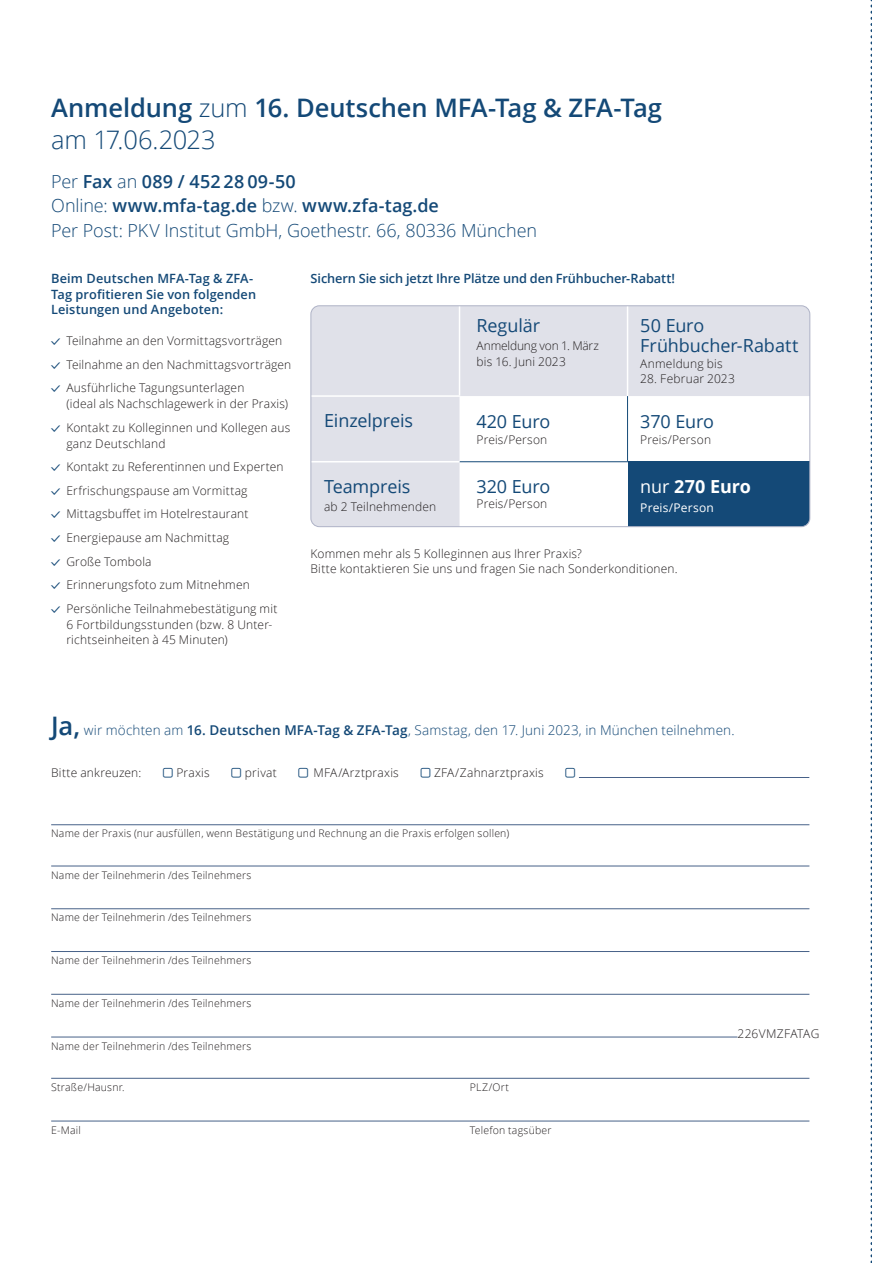
<style>
.page{position:relative;width:872px;height:1263px;background:#fff}
.page>*{position:absolute;margin:0;border:0;box-sizing:border-box;transform-origin:0 0}
.Fließtext_os{font:600 25.5px/31.5px "Open Sans";letter-spacing:-.005em;color:#144977}
.t1{font:18px/19.5px "Open Sans";letter-spacing:-.01em;color:#144977}
.Fließtext_os-2{font:600 18px "Open Sans";letter-spacing:.01em;color:#144977}
.Fließtext_os-3{font:300 18px "Open Sans";letter-spacing:-.005em;color:#144977}
.t2{font:700 18px "Open Sans";letter-spacing:-.005em;color:#fff}
.Fließtext_os-4{font:300 13.5px "Open Sans";letter-spacing:.01em;color:#144977}
.Fließtext_os-5{font:600 12.75px/15.8px "Open Sans";letter-spacing:.005em;color:#144977}
.Fließtext_os-6{font:300 12px/15.8px "Open Sans";letter-spacing:.015em;color:#231f20}
.Fließtext_os-7{font:300 12px/15.8px "Open Sans";letter-spacing:-.015em;color:#231f20}
.t3{font:12px "Open Sans";letter-spacing:.015em;color:#fff}
.Fließtext_os-8{font:12px "PKV Font";color:#144977}
.Fließtext_os-9{font:300 10.5px "Open Sans";letter-spacing:.02em;color:#231f20}
.s1{font-weight:300}
.s2{font-family:"PKV Font";font-weight:400;color:#144977}
.s3{font-weight:400}
.s4{font-weight:600;font-size:25.5px}
.s5{font-weight:600}
</style>
<div class="page">
<svg style="left:870px;top:0;width:2px;height:1263px"></svg>
<hr style="left:579px;top:777px;width:230px;height:1px;background:#476188">
<hr style="left:51px;top:824px;width:758px;height:1px;background:#476188">
<hr style="left:51px;top:866px;width:758px;height:1px;background:#476188">
<hr style="left:51px;top:908px;width:758px;height:1px;background:#476188">
<hr style="left:51px;top:951px;width:758px;height:1px;background:#476188">
<hr style="left:51px;top:994px;width:758px;height:1px;background:#476188">
<hr style="left:51px;top:1037px;width:686px;height:1px;background:#476188">
<hr style="left:51px;top:1078px;width:758px;height:1px;background:#476188">
<hr style="left:51px;top:1121px;width:758px;height:1px;background:#476188">
<div style="left:311px;top:306px;width:499px;height:90px;background:#e0e1e9"></div>
<div style="left:311px;top:397px;width:148px;height:130px;background:#e0e1e9"></div>
<div style="left:627px;top:462px;width:183px;height:65px;background:#144977"></div>
<hr style="left:627px;top:396px;width:1px;height:66px;background:#144977">
<hr style="left:459px;top:461px;width:168px;height:1px;background:#144977">
<hr style="left:627px;top:461px;width:183px;height:1px;background:#144977">
<hr style="left:311px;top:461px;width:148px;height:1px;background:#fff">
<hr style="left:459px;top:306px;width:1px;height:89px;background:#fff">
<hr style="left:627px;top:306px;width:1px;height:90px;background:#fff">
<hr style="left:311px;top:395px;width:149px;height:2px;background:#fff">
<div style="left:311px;top:306px;width:499px;height:221px;border:1px solid #aeb2c6;border-radius:9px"></div>
<p class="Fließtext_os" style="left:51px;top:92px;width:612px">Anmeldung <span class="s1">zum</span> 16. Deutschen MFA-Tag &amp; ZFA-Tag <span class="s1">am 17.06.2023</span></p>
<p class="Fließtext_os-2" style="left:51px;top:169px;width:246px"><span class="s1">Per</span> Fax <span class="s1">an</span> 089 / 452 28 09-50</p>
<p class="Fließtext_os-2" style="left:51px;top:194px;width:389px"><span class="s1">Online:</span> www.mfa-tag.de <span class="s1">bzw.</span> www.zfa-tag.de</p>
<p class="Fließtext_os-3" style="left:51px;top:218px;width:487px">Per Post: PKV Institut GmbH, Goethestr. 66, 80336 München</p>
<p class="Fließtext_os-5" style="left:51px;top:270px;width:207px">Beim Deutschen MFA-Tag &amp; ZFA-<br>Tag profitieren Sie von folgenden<br>Leistungen und Angeboten:</p>
<p class="Fließtext_os-6" style="left:51px;top:333px;width:233px"><span class="s2">H</span> Teilnahme an den Vormittagsvorträgen</p>
<p class="Fließtext_os-6" style="left:51px;top:356px;width:242px"><span class="s2">H</span> Teilnahme an den Nachmittagsvorträgen</p>
<p class="Fließtext_os-6" style="left:66px;top:380px;width:223px;text-indent:-15px"><span class="s2">H</span> Ausführliche Tagungsunterlagen<br>(ideal als Nachschlagewerk in der Praxis)</p>
<p class="Fließtext_os-6" style="left:66px;top:419px;width:225px;text-indent:-15px"><span class="s2">H</span> Kontakt zu Kolleginnen und Kollegen aus ganz Deutschland</p>
<p class="Fließtext_os-6" style="left:51px;top:459px;width:234px"><span class="s2">H</span> Kontakt zu Referentinnen und Experten</p>
<p class="Fließtext_os-6" style="left:51px;top:482px;width:198px"><span class="s2">H</span> Erfrischungspause am Vormittag</p>
<p class="Fließtext_os-6" style="left:51px;top:506px;width:199px"><span class="s2">H</span> Mittagsbuffet im Hotelrestaurant</p>
<p class="Fließtext_os-6" style="left:51px;top:529px;width:180px"><span class="s2">H</span> Energiepause am Nachmittag</p>
<p class="Fließtext_os-6" style="left:51px;top:553px;width:102px"><span class="s2">H</span> Große Tombola</p>
<p class="Fließtext_os-6" style="left:51px;top:577px;width:200px"><span class="s2">H</span> Erinnerungsfoto zum Mitnehmen</p>
<p class="Fließtext_os-6" style="left:66px;top:600px;width:212px;text-indent:-15px"><span class="s2">H</span> Persönliche Teilnahmebestätigung mit<br>6 Fortbildungsstunden (bzw. 8 Unter&shy;richtseinheiten à 45 Minuten)</p>
<p class="Fließtext_os-5" style="left:311px;top:270px;width:366px">Sichern Sie sich jetzt Ihre Plätze und den Frühbucher-Rabatt!</p>
<p class="t1" style="left:476px;top:316px;width:65px">Regulär</p>
<p class="Fließtext_os-7" style="left:476px;top:338px;width:124px">Anmeldung von 1. März bis 16. Juni 2023</p>
<p class="t1" style="left:640px;top:316px;width:160px">50 Euro<br>Frühbucher-Rabatt</p>
<p class="Fließtext_os-6" style="left:640px;top:355px;width:84px">Anmeldung bis</p>
<p class="Fließtext_os-6" style="left:640px;top:371px;width:96px">28. Februar 2023</p>
<p class="t1" style="left:324px;top:410px;width:90px">Einzelpreis</p>
<p class="t1" style="left:476px;top:411px;width:75px">420 Euro</p>
<p class="Fließtext_os-6" style="left:476px;top:431px;width:72px">Preis/Person</p>
<p class="t1" style="left:640px;top:411px;width:75px">370 Euro</p>
<p class="Fließtext_os-6" style="left:640px;top:431px;width:72px">Preis/Person</p>
<p class="t1" style="left:324px;top:476px;width:88px">Teampreis</p>
<p class="Fließtext_os-6" style="left:324px;top:498px;width:114px">ab 2 Teilnehmenden</p>
<p class="t1" style="left:476px;top:476px;width:75px">320 Euro</p>
<p class="Fließtext_os-6" style="left:476px;top:496px;width:72px">Preis/Person</p>
<p class="t2" style="left:640px;top:473px;width:112px"><span class="s3">nur</span> 270 Euro</p>
<p class="t3" style="left:640px;top:499px;width:75px">Preis/Person</p>
<p class="Fließtext_os-6" style="left:310px;top:545px;width:369px">Kommen mehr als 5 Kolleginnen aus Ihrer Praxis?<br>Bitte kontaktieren Sie uns und fragen Sie nach Sonderkonditionen.</p>
<p class="Fließtext_os-4" style="left:51px;top:720px;width:685px"><span class="s4">Ja,</span> wir möchten am <span class="s5">16. Deutschen MFA-Tag &amp; ZFA-Tag</span>, Samstag, den 17. Juni 2023, in München teilnehmen.</p>
<p class="Fließtext_os-6" style="left:51px;top:764px;width:92px">Bitte ankreuzen:</p>
<p class="Fließtext_os-6" style="left:163px;top:764px;width:48px"><span class="s2">C</span> Praxis</p>
<p class="Fließtext_os-6" style="left:232px;top:764px;width:47px"><span class="s2">C</span> privat</p>
<p class="Fließtext_os-6" style="left:298px;top:764px;width:102px"><span class="s2">C</span> MFA/Arztpraxis</p>
<p class="Fließtext_os-6" style="left:421px;top:764px;width:125px"><span class="s2">C</span> ZFA/Zahnarztpraxis</p>
<p class="Fließtext_os-8" style="left:565px;top:765px;width:12px">C</p>
<p class="Fließtext_os-9" style="left:51px;top:826px;width:459px">Name der Praxis (nur ausfüllen, wenn Bestätigung und Rechnung an die Praxis erfolgen sollen)</p>
<p class="Fließtext_os-9" style="left:51px;top:867px;width:202px">Name der Teilnehmerin /des Teilnehmers</p>
<p class="Fließtext_os-9" style="left:51px;top:910px;width:202px">Name der Teilnehmerin /des Teilnehmers</p>
<p class="Fließtext_os-9" style="left:51px;top:953px;width:202px">Name der Teilnehmerin /des Teilnehmers</p>
<p class="Fließtext_os-9" style="left:51px;top:996px;width:202px">Name der Teilnehmerin /des Teilnehmers</p>
<p class="Fließtext_os-9" style="left:51px;top:1038px;width:202px">Name der Teilnehmerin /des Teilnehmers</p>
<p class="Fließtext_os-9" style="left:51px;top:1080px;width:75px">Straße/Hausnr.</p>
<p class="Fließtext_os-9" style="left:470px;top:1080px;width:41px">PLZ/Ort</p>
<p class="Fließtext_os-9" style="left:51px;top:1122px;width:31px">E-Mail</p>
<p class="Fließtext_os-9" style="left:470px;top:1122px;width:83px">Telefon tagsüber</p>
<p class="Fließtext_os-6" style="left:737px;top:1025px;width:83px">226VMZFATAG</p>
</div>
